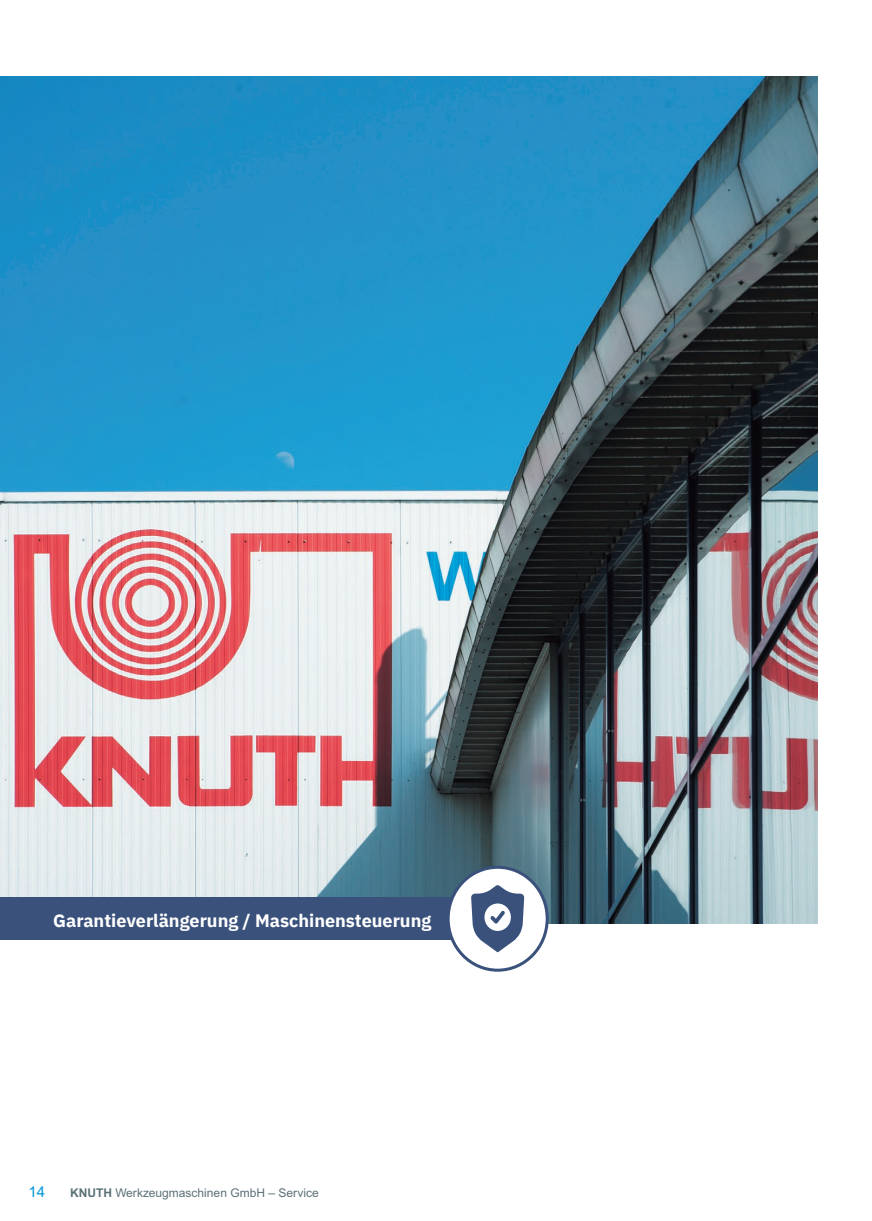
<style>
.page{position:relative;width:872px;height:1221px;background:#fff}
.page>*{position:absolute;margin:0;border:0;box-sizing:border-box;transform-origin:0 0}
.t1{font:700 18px "IBM Plex Sans";color:#fff}
.t2{font:15px "Arial MT Pro";color:#0095d9}
.t3{font:12px "Arial MT Pro";color:#5a7077}
.s1{font-weight:700}
</style>
<div class="page">
<img style="left:0;top:77px;width:818px;height:846px">
<div style="left:0;top:897px;width:455px;height:43px;background:#3a517b"></div>
<div style="left:448px;top:867px;width:99px;height:103px;background:#fff;border-radius:50%"></div>
<div style="left:446px;top:865px;width:103px;height:106px;border:3px solid #3a517b;border-radius:50%"></div>
<svg style="left:471px;top:885px;width:53px;height:67px"></svg>
<p class="t1" style="left:53px;top:906px;width:380px">Garantieverlängerung / Maschinensteuerung</p>
<p class="t2" style="left:28px;top:1182px;width:18px">14</p>
<p class="t3" style="left:70px;top:1185px;width:250px"><span class="s1">KNUTH</span> Werkzeugmaschinen GmbH – Service</p>
</div>
